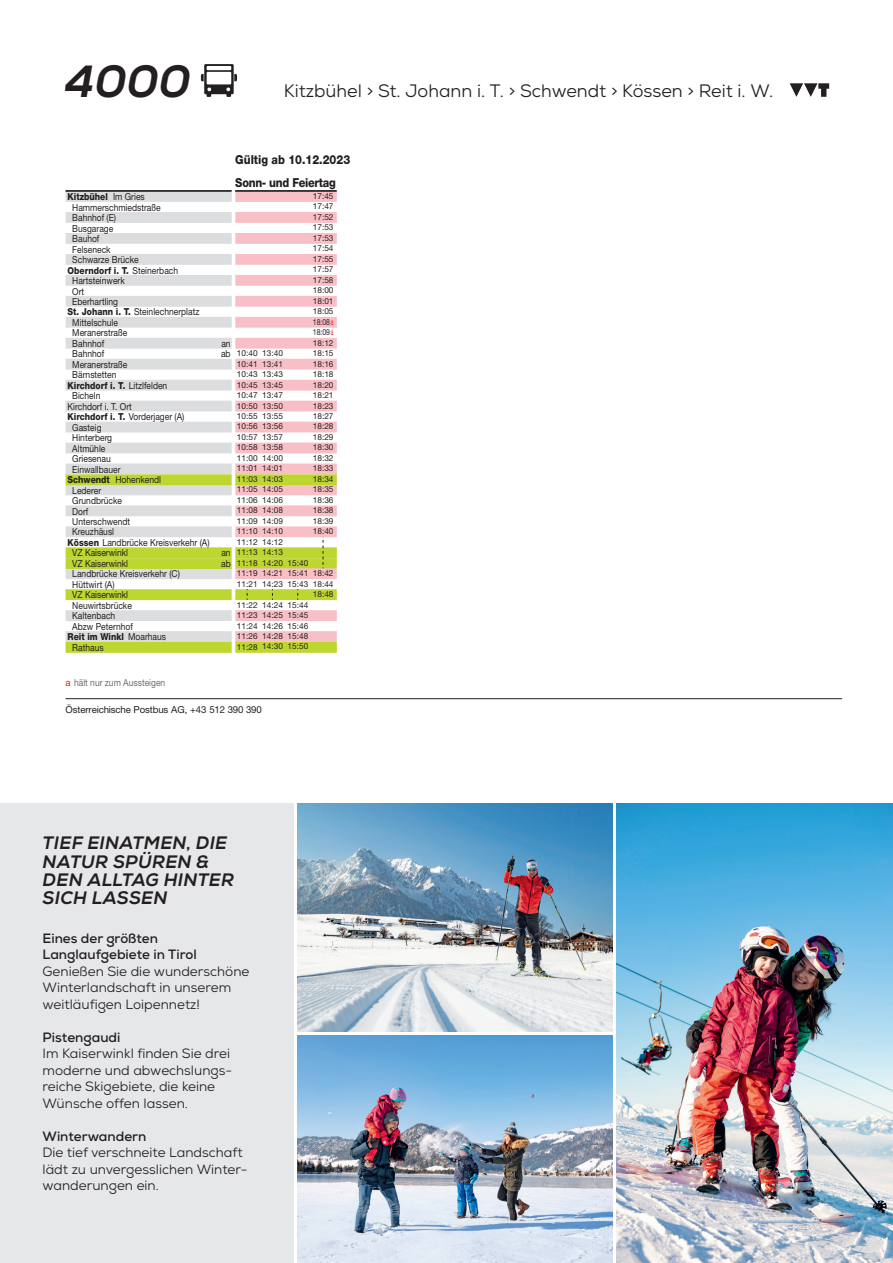
<style>
.page{position:relative;width:893px;height:1263px;background:#fff}
.page>*{position:absolute;margin:0;border:0;box-sizing:border-box;transform-origin:0 0}
.t1{font:italic 800 45px "Nexa";color:#231f20}
.t2{font:italic 800 18px/18px "Nexa";letter-spacing:.015em;color:#231f20}
.t3{font:18px "Nexa";color:#231f20}
.t4{font:13.5px/16.5px "Nexa";color:#231f20}
.t5{font:700 13.5px/16.5px "Nexa";color:#231f20}
.t6{font:800 12.45px/23.2px "Helvetica Neue LT Pro";letter-spacing:-.025em;color:#231f20;scale:.88 1}
.t7{font:9.6px "Helvetica Neue LT Pro";color:#231f20;scale:.88 1}
.t8{font:800 9.6px "Helvetica Neue LT Pro";color:#231f20;scale:.88 1}
.t9{font:9.6px "Helvetica Neue LT Pro";color:#231f20}
.t10{font:9.6px "Helvetica Neue LT Pro";color:#6d6e71;scale:.88 1}
.t11{font:8.25px/10.5px "Helvetica Neue LT Pro";color:#231f20;text-align:justify}
.s1{font-size:8.55px;color:#ee1d23}
.s2{font-weight:400}
.s3{font-weight:800}
.s4{color:#ee1d23}
</style>
<div class="page">
<svg style="left:66px;top:191px;width:271px;height:11px;background:#e7d2d6"></svg>
<svg style="left:66px;top:212px;width:271px;height:11px;background:#e7d2d6"></svg>
<svg style="left:66px;top:233px;width:271px;height:11px;background:#e7d2d6"></svg>
<svg style="left:66px;top:254px;width:271px;height:11px;background:#e7d3d6"></svg>
<svg style="left:66px;top:275px;width:271px;height:11px;background:#e7d3d6"></svg>
<svg style="left:66px;top:296px;width:271px;height:11px;background:#e7d3d7"></svg>
<svg style="left:66px;top:317px;width:271px;height:11px;background:#e8d3d7"></svg>
<svg style="left:66px;top:338px;width:271px;height:11px;background:#e8d3d7"></svg>
<svg style="left:66px;top:359px;width:271px;height:11px;background:#e8d3d7"></svg>
<svg style="left:66px;top:380px;width:271px;height:10px;background:#e7d2d6"></svg>
<svg style="left:66px;top:401px;width:271px;height:10px;background:#e7d2d6"></svg>
<svg style="left:66px;top:422px;width:271px;height:10px;background:#e7d2d6"></svg>
<svg style="left:66px;top:443px;width:271px;height:10px;background:#e7d2d6"></svg>
<svg style="left:66px;top:463px;width:271px;height:32px;background:#dad49f"></svg>
<svg style="left:66px;top:505px;width:271px;height:11px;background:#e8d4d7"></svg>
<svg style="left:66px;top:610px;width:271px;height:11px;background:#e7d3d6"></svg>
<svg style="left:66px;top:631px;width:271px;height:22px;background:#d3d586"></svg>
<hr style="left:235px;top:190px;width:102px;height:1px;background:#231f20">
<hr style="left:66px;top:191px;width:165px;height:1px;background:#231f20">
<hr style="left:235px;top:191px;width:101px;height:1px;background:#231f20">
<hr style="left:66px;top:190px;width:166px;height:1px;background:#231f20">
<svg style="left:66px;top:589px;width:271px;height:11px;background:#bfd637"></svg>
<svg style="left:66px;top:526px;width:271px;height:53px"></svg>
<hr style="left:66px;top:698px;width:776px;height:1px;background:#231f20">
<svg style="left:790px;top:83px;width:39px;height:14px"></svg>
<div style="left:0;top:804px;width:293px;height:459px;background:#e6e7e9"></div>
<img style="left:298px;top:804px;width:314px;height:227px">
<img style="left:298px;top:1035px;width:314px;height:228px">
<img style="left:617px;top:804px;width:276px;height:459px">
<svg style="left:201px;top:64px;width:36px;height:33px"></svg>
<h1 class="t1" style="left:65px;top:54px;width:128px">4000</h1>
<h2 class="t3" style="left:284px;top:79px;width:491px">Kitzbühel &gt; St. Johann i. T. &gt; Schwendt &gt; Kössen &gt; Reit i. W.</h2>
<p class="t6" style="left:235px;top:148px;width:132px">Gültig ab 10.12.2023<br>Sonn- und Feiertag</p>
<p class="t11" style="left:313px;top:191px;width:22px">17:45<br>17:47<br>17:52<br>17:53<br>17:53<br>17:54<br>17:55<br>17:57<br>17:58<br>18:00<br>18:01<br>18:05<br>18:08<span class="s1">a </span>18:09<span class="s1">a </span>18:12<br>18:15<br>18:16<br>18:18<br>18:20<br>18:21<br>18:23<br>18:27<br>18:28<br>18:29<br>18:30<br>18:32<br>18:33<br>18:34<br>18:35<br>18:36<br>18:38<br>18:39<br>18:40</p>
<p class="t11" style="left:313px;top:568px;width:22px">18:42<br>18:44<br>18:48</p>
<p class="t8" style="left:68px;top:191px;width:89px">Kitzbühel <span class="s2">Im Gries</span></p>
<p class="t7" style="left:72px;top:201px;width:102px">Hammerschmiedstraße</p>
<p class="t7" style="left:72px;top:212px;width:51px">Bahnhof (E)</p>
<p class="t7" style="left:72px;top:222px;width:48px">Busgarage</p>
<p class="t7" style="left:72px;top:233px;width:32px">Bauhof</p>
<p class="t7" style="left:72px;top:243px;width:45px">Felseneck</p>
<p class="t7" style="left:72px;top:254px;width:77px">Schwarze Brücke</p>
<p class="t8" style="left:68px;top:264px;width:127px">Oberndorf i. T. <span class="s2">Steinerbach</span></p>
<p class="t7" style="left:72px;top:275px;width:61px">Hartsteinwerk</p>
<p class="t7" style="left:72px;top:285px;width:15px">Ort</p>
<p class="t7" style="left:72px;top:296px;width:54px">Eberhartling</p>
<p class="t7" style="left:68px;top:306px;width:151px"><span class="s3">St. Johann i. T.</span> Steinlechnerplatz</p>
<p class="t7" style="left:72px;top:317px;width:54px">Mittelschule</p>
<p class="t7" style="left:72px;top:327px;width:64px">Meranerstraße</p>
<p class="t7" style="left:72px;top:338px;width:38px">Bahnhof</p>
<p class="t7" style="left:221px;top:338px;width:12px">an</p>
<p class="t7" style="left:72px;top:348px;width:38px">Bahnhof</p>
<p class="t7" style="left:221px;top:348px;width:12px">ab</p>
<p class="t7" style="left:72px;top:358px;width:64px">Meranerstraße</p>
<p class="t7" style="left:72px;top:369px;width:52px">Bärnstetten</p>
<p class="t8" style="left:68px;top:380px;width:115px">Kirchdorf i. T. <span class="s2">Litzlfelden</span></p>
<p class="t7" style="left:72px;top:390px;width:34px">Bicheln</p>
<p class="t7" style="left:68px;top:400px;width:75px">Kirchdorf i. T. Ort</p>
<p class="t7" style="left:68px;top:411px;width:134px"><span class="s3">Kirchdorf i. T.</span> Vorderjager (A)</p>
<p class="t7" style="left:72px;top:421px;width:35px">Gasteig</p>
<p class="t7" style="left:72px;top:432px;width:47px">Hinterberg</p>
<p class="t7" style="left:72px;top:442px;width:39px">Altmühle</p>
<p class="t7" style="left:72px;top:453px;width:45px">Griesenau</p>
<p class="t7" style="left:72px;top:463px;width:56px">Einwallbauer</p>
<p class="t7" style="left:68px;top:474px;width:108px"><span class="s3">Schwendt</span> Hohenkendl</p>
<p class="t7" style="left:72px;top:484px;width:34px">Lederer</p>
<p class="t7" style="left:72px;top:495px;width:58px">Grundbrücke</p>
<p class="t7" style="left:72px;top:505px;width:20px">Dorf</p>
<p class="t7" style="left:72px;top:516px;width:67px">Unterschwendt</p>
<p class="t7" style="left:72px;top:526px;width:49px">Kreuzhäusl</p>
<p class="t7" style="left:68px;top:537px;width:163px"><span class="s3">Kössen</span> Landbrücke Kreisverkehr (A)</p>
<p class="t7" style="left:72px;top:547px;width:65px">VZ Kaiserwinkl</p>
<p class="t7" style="left:221px;top:547px;width:12px">an</p>
<p class="t7" style="left:72px;top:557px;width:65px">VZ Kaiserwinkl</p>
<p class="t7" style="left:221px;top:557px;width:12px">ab</p>
<p class="t7" style="left:72px;top:568px;width:124px">Landbrücke Kreisverkehr (C)</p>
<p class="t7" style="left:72px;top:578px;width:50px">Hüttwirt (A)</p>
<p class="t7" style="left:72px;top:589px;width:65px">VZ Kaiserwinkl</p>
<p class="t7" style="left:72px;top:599px;width:69px">Neuwirtsbrücke</p>
<p class="t7" style="left:72px;top:610px;width:50px">Kaltenbach</p>
<p class="t7" style="left:72px;top:620px;width:70px">Abzw Peternhof</p>
<p class="t8" style="left:68px;top:631px;width:113px">Reit im Winkl <span class="s2">Moarhaus</span></p>
<p class="t7" style="left:72px;top:641px;width:37px">Rathaus</p>
<p class="t11" style="left:262px;top:348px;width:22px">13:40<br>13:41<br>13:43<br>13:45<br>13:47<br>13:50<br>13:55<br>13:56<br>13:57<br>13:58<br>14:00<br>14:01<br>14:03<br>14:05<br>14:06<br>14:08<br>14:09<br>14:10<br>14:12<br>14:13<br>14:20<br>14:21<br>14:23</p>
<p class="t11" style="left:262px;top:599px;width:22px">14:24<br>14:25<br>14:26<br>14:28<br>14:30</p>
<p class="t11" style="left:237px;top:348px;width:22px">10:40<br>10:41<br>10:43<br>10:45<br>10:47<br>10:50<br>10:55<br>10:56<br>10:57<br>10:58<br>11:00<br>11:01<br>11:03<br>11:05<br>11:06<br>11:08<br>11:09<br>11:10<br>11:12<br>11:13<br>11:18<br>11:19<br>11:21</p>
<p class="t11" style="left:237px;top:599px;width:22px">11:22<br>11:23<br>11:24<br>11:26<br>11:28</p>
<p class="t11" style="left:288px;top:557px;width:22px">15:40<br>15:41<br>15:43</p>
<p class="t11" style="left:288px;top:599px;width:22px">15:44<br>15:45<br>15:46<br>15:48<br>15:50</p>
<p class="t10" style="left:66px;top:676px;width:115px"><span class="s4">a</span> hält nur zum Aussteigen</p>
<p class="t9" style="left:66px;top:704px;width:198px">Österreichische Postbus AG, +43 512 390 390</p>
<h2 class="t2" style="left:43px;top:834px;width:193px">TIEF EINATMEN, DIE<br>NATUR SPÜREN &amp;<br>DEN ALLTAG HINTER<br>SICH LASSEN</h2>
<h3 class="t5" style="left:43px;top:930px;width:156px">Eines der größten<br>Langlaufgebiete in Tirol</h3>
<h3 class="t4" style="left:43px;top:963px;width:208px">Genießen Sie die wunderschöne<br>Winterlandschaft in unserem weitläufigen Loipennetz!</h3>
<h3 class="t5" style="left:43px;top:1028px;width:79px">Pistengaudi</h3>
<h3 class="t4" style="left:43px;top:1045px;width:191px">Im Kaiserwinkl finden Sie drei moderne und abwechslungs&shy;reiche Skigebiete, die keine<br>Wünsche offen lassen.</h3>
<h3 class="t5" style="left:43px;top:1127px;width:105px">Winterwandern</h3>
<h3 class="t4" style="left:43px;top:1144px;width:206px">Die tief verschneite Landschaft lädt zu unvergesslichen Winter&shy;wanderungen ein.</h3>
</div>
